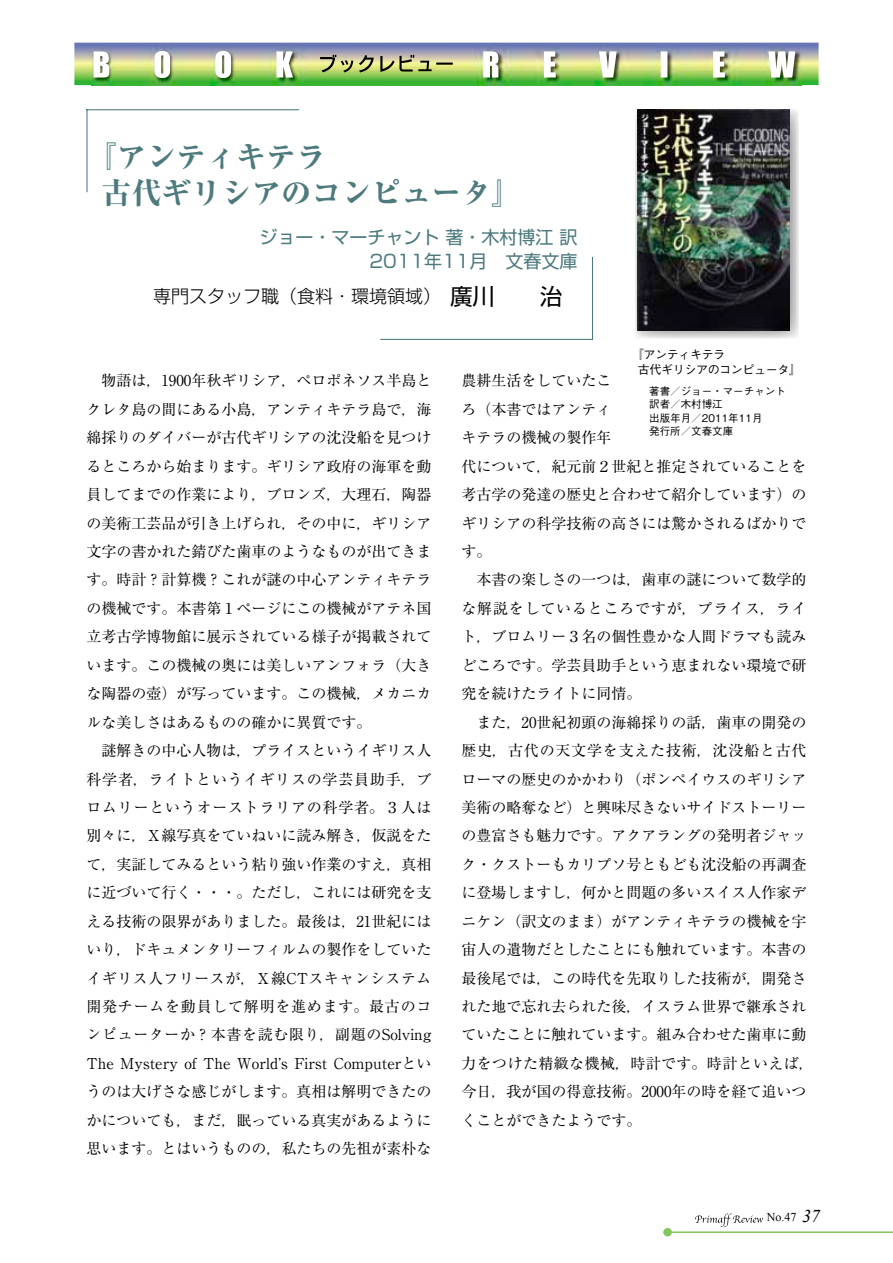
<style>
.page{position:relative;width:893px;height:1263px;background:#fff}
.page>*{position:absolute;margin:0;border:0;box-sizing:border-box;transform-origin:0 0}
.t1{font:800 30px/36px "Ryumin Pr 6";color:#4d7a7d}
.t2{font:18px/24px "Shin Go Pr 6";color:#4d7a7d;text-align:right}
.t3{font:300 18px "Shin Go Pr 6";color:#000}
.t4{font:15px/28.5px "Ryumin Pr 6";color:#000}
.t5{font:500 12px/15px "Gothic BBB Pr 6";letter-spacing:-.03em;color:#000}
.t6{font:12px "Times New Roman";color:#000}
.t7{font:500 10.5px/13.5px "Gothic BBB Pr 6";color:#000}
.s1{font-weight:400;font-size:22.5px}
.s2{font-style:italic;font-size:18px}
</style>
<div class="page">
<hr style="left:86px;top:109px;width:213px;height:1px;background:#4d7a7d">
<hr style="left:86px;top:109px;width:2px;height:83px;background:#4d7a7d">
<hr style="left:380px;top:339px;width:213px;height:1px;background:#4d7a7d">
<hr style="left:592px;top:257px;width:1px;height:83px;background:#4d7a7d">
<img style="left:74px;top:43px;width:744px;height:42px">
<img style="left:92px;top:47px;width:709px;height:38px">
<img style="left:94px;top:51px;width:701px;height:27px">
<img style="left:635px;top:109px;width:163px;height:229px">
<img style="left:638px;top:109px;width:152px;height:221px">
<hr style="left:663px;top:1231px;width:230px;height:2px;background:#82c65d">
<div style="left:663px;top:1228px;width:9px;height:8px;background:#82c65d;border-radius:50%"></div>
<svg style="left:695px;top:1213px;width:68px;height:14px"></svg>
<h1 class="t1" style="left:101px;top:138px;width:421px;text-indent:-15px">『アンティキテラ<br>古代ギリシアのコンピュータ』</h1>
<p class="t2" style="left:260px;top:224px;width:319px">ジョー・マーチャント 著・木村博江 訳<br>2011年11月　文春文庫</p>
<p class="t3" style="left:153px;top:282px;width:411px">専門スタッフ職（食料・環境領域）　<span class="s1">廣川　　治</span></p>
<p class="t4" style="left:86px;top:366px;width:347px">　物語は，1900年秋ギリシア，ペロポネソス半島とクレタ島の間にある小島，アンティキテラ島で，海綿採りのダイバーが古代ギリシアの沈没船を見つけるところから始まります。ギリシア政府の海軍を動員してまでの作業により，ブロンズ，大理石，陶器の美術工芸品が引き上げられ，その中に，ギリシア文字の書かれた錆びた歯車のようなものが出てきます。時計？計算機？これが謎の中心アンティキテラの機械です。本書第１ページにこの機械がアテネ国立考古学博物館に展示されている様子が掲載されています。この機械の奥には美しいアンフォラ（大きな陶器の壺）が写っています。この機械，メカニカルな美しさはあるものの確かに異質です。<br>　謎解きの中心人物は，プライスというイギリス人科学者，ライトというイギリスの学芸員助手，ブロムリーというオーストラリアの科学者。３人は別々に，Ｘ線写真をていねいに読み解き，仮説をたて，実証してみるという粘り強い作業のすえ，真相に近づいて行く・・・。ただし，これには研究を支える技術の限界がありました。最後は，21世紀にはいり，ドキュメンタリーフィルムの製作をしていたイギリス人フリースが，Ｘ線CTスキャンシステム開発チームを動員して解明を進めます。最古のコンピューターか？本書を読む限り，副題のSolving<br>The Mystery of The World’s First Computerというのは大げさな感じがします。真相は解明できたのかについても，まだ，眠っている真実があるように思います。とはいうものの，私たちの先祖が素朴な</p>
<p class="t5" style="left:638px;top:346px;width:165px;text-indent:-6px">『アンティキテラ<br>古代ギリシアのコンピュータ』</p>
<p class="t7" style="left:649px;top:383px;width:138px">著書／ジョー・マーチャント訳者／木村博江<br>出版年月／2011年11月<br>発行所／文春文庫</p>
<p class="t4" style="left:461px;top:366px;width:354px">農耕生活をしていたこ<br>ろ（本書ではアンティ<br>キテラの機械の製作年<br>代について，紀元前２世紀と推定されていることを考古学の発達の歴史と合わせて紹介しています）のギリシアの科学技術の高さには驚かされるばかりです。<br>　本書の楽しさの一つは，歯車の謎について数学的な解説をしているところですが，プライス，ライト，ブロムリー３名の個性豊かな人間ドラマも読みどころです。学芸員助手という恵まれない環境で研究を続けたライトに同情。<br>　また，20世紀初頭の海綿採りの話，歯車の開発の歴史，古代の天文学を支えた技術，沈没船と古代ローマの歴史のかかわり（ポンペイウスのギリシア美術の略奪など）と興味尽きないサイドストーリーの豊富さも魅力です。アクアラングの発明者ジャック・クストーもカリプソ号ともども沈没船の再調査に登場しますし，何かと問題の多いスイス人作家デニケン（訳文のまま）がアンティキテラの機械を宇宙人の遺物だとしたことにも触れています。本書の最後尾では，この時代を先取りした技術が，開発された地で忘れ去られた後，イスラム世界で継承されていたことに触れています。組み合わせた歯車に動力をつけた精緻な機械，時計です。時計といえば，今日，我が国の得意技術。2000年の時を経て追いつくことができたようです。</p>
<p class="t6" style="left:767px;top:1209px;width:55px">No.47 <span class="s2">37</span></p>
</div>
